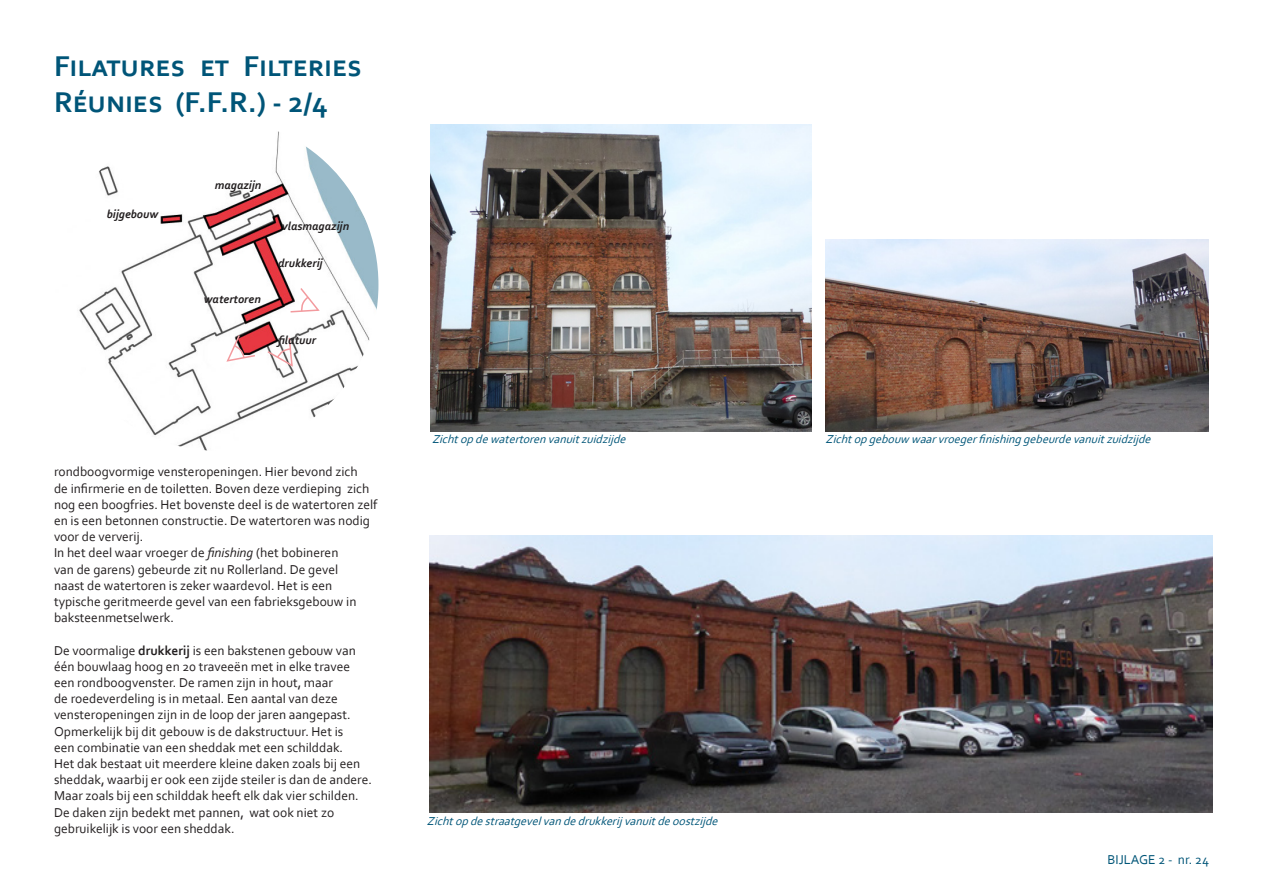
<style>
.page{position:relative;width:1263px;height:893px;background:#fff}
.page>*{position:absolute;margin:0;border:0;box-sizing:border-box;transform-origin:0 0}
.t1{font:700 30px/36px "Corbel";color:#005578}
.t2{font:13.5px/16.2px "Corbel";color:#231f20}
.t3{font:13.5px "Corbel";color:#005578}
.t4{font:italic 12px "Corbel";color:#005578}
.t5{font:italic 700 12px "Corbel";color:#231f20}
.s1{font-style:italic}
.s2{font-weight:700}
</style>
<div class="page">
<img style="left:431px;top:125px;width:380px;height:306px">
<img style="left:826px;top:239px;width:383px;height:192px">
<img style="left:429px;top:536px;width:784px;height:277px">
<img style="left:79px;top:131px;width:299px;height:320px">
<svg style="left:266px;top:336px;width:28px;height:32px"></svg>
<svg style="left:225px;top:334px;width:32px;height:29px"></svg>
<svg style="left:289px;top:286px;width:32px;height:27px"></svg>
<p class="t1" style="left:54px;top:48px;width:310px">Filatures et Filteries<br>Réunies (F.F.R.) - 2/4</p>
<p class="t5" style="left:107px;top:206px;width:53px">bijgebouw</p>
<p class="t5" style="left:215px;top:177px;width:48px">magazijn</p>
<p class="t5" style="left:204px;top:292px;width:59px">watertoren</p>
<p class="t5" style="left:282px;top:219px;width:69px">vlasmagazijn</p>
<p class="t5" style="left:278px;top:255px;width:46px">drukkerij</p>
<p class="t5" style="left:278px;top:333px;width:39px">filatuur</p>
<p class="t2" style="left:54px;top:463px;width:325px">rondboogvormige vensteropeningen. Hier bevond zich<br>de infirmerie en de toiletten. Boven deze verdieping zich nog een boogfries. Het bovenste deel is de watertoren zelf en is een betonnen constructie. De watertoren was nodig voor de ververij.</p>
<p class="t2" style="left:54px;top:544px;width:304px">In het deel waar vroeger de <span class="s1">finishing</span> (het bobineren van de garens) gebeurde zit nu Rollerland. De gevel naast de watertoren is zeker waardevol. Het is een typische geritmeerde gevel van een fabrieksgebouw in baksteenmetselwerk.</p>
<p class="t2" style="left:54px;top:642px;width:320px">De voormalige <span class="s2">drukkerij</span> is een bakstenen gebouw van één bouwlaag hoog en 20 traveeën met in elke travee een rondboogvenster. De ramen zijn in hout, maar<br>de roedeverdeling is in metaal. Een aantal van deze vensteropeningen zijn in de loop der jaren aangepast.<br>Opmerkelijk bij dit gebouw is de dakstructuur. Het is<br>een combinatie van een sheddak met een schilddak.<br>Het dak bestaat uit meerdere kleine daken zoals bij een sheddak, waarbij er ook een zijde steiler is dan de andere.<br>Maar zoals bij een schilddak heeft elk dak vier schilden.<br>De daken zijn bedekt met pannen, wat ook niet zo gebruikelijk is voor een sheddak.</p>
<p class="t4" style="left:432px;top:431px;width:199px">Zichtopdewatertorenvanuitzuidzijde</p>
<p class="t4" style="left:826px;top:431px;width:330px">Zichtopgebouw waarvroegerfinishinggebeurdevanuitzuidzijde</p>
<p class="t4" style="left:427px;top:813px;width:296px">Zichtopdestraatgevelvandedrukkerij vanuitdeoostzijde</p>
<p class="t3" style="left:1107px;top:851px;width:103px">BIJLAGE 2 - nr. 24</p>
</div>
